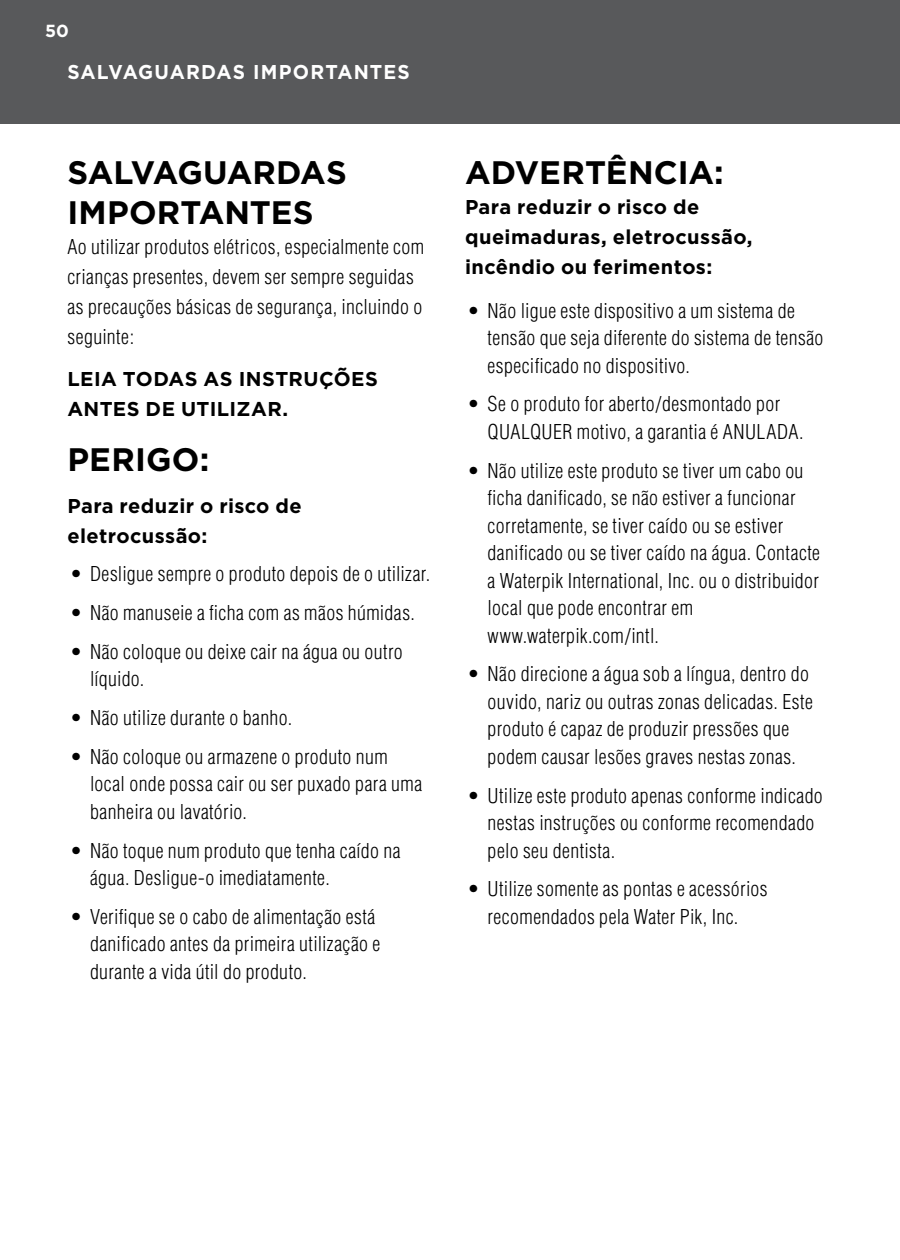
<style>
.page{position:relative;width:900px;height:1260px;background:#fff}
.page>*{position:absolute;margin:0;border:0;box-sizing:border-box;transform-origin:0 0}
.t1{font:700 32.5px/40px "Gotham";color:#000}
.t2{font:300 condensed 20px/27.5px "Helvetica";letter-spacing:.02em;color:#000}
.t3{font:700 20px/30px "Gotham";letter-spacing:.02em;color:#000}
.t4{font:700 20px "Gotham";letter-spacing:.055em;color:#fff;scale:.96 1}
.t5{font:700 17.5px "Gotham";color:#fff}
</style>
<div class="page">
<div style="left:0;top:0;width:900px;height:124px;background:#58595b"></div>
<p class="t5" style="left:45px;top:19px;width:25px">50</p>
<p class="t4" style="left:68px;top:58px;width:358px">SALVAGUARDAS IMPORTANTES</p>
<h1 class="t1" style="left:68px;top:153px;width:281px">SALVAGUARDAS<br>IMPORTANTES</h1>
<p class="t2" style="left:68px;top:232px;width:358px;line-height:30px">Ao utilizar produtos elétricos, especialmente com crianças presentes, devem ser sempre seguidas as precauções básicas de segurança, incluindo o seguinte:</p>
<p class="t3" style="left:68px;top:363px;width:312px">LEIA TODAS AS INSTRUÇÕES<br>ANTES DE UTILIZAR.</p>
<h1 class="t1" style="left:68px;top:440px;width:143px">PERIGO:</h1>
<p class="t3" style="left:68px;top:490px;width:236px">Para reduzir o risco de eletrocussão:</p>
<p class="t2" style="left:70px;top:560px;width:362px">• Desligue sempre o produto depois de o utilizar.</p>
<p class="t2" style="left:70px;top:599px;width:346px">• Não manuseie a ficha com as mãos húmidas.</p>
<p class="t2" style="left:90px;top:638px;width:314px;text-indent:-20px">• Não coloque ou deixe cair na água ou outro líquido.</p>
<p class="t2" style="left:70px;top:704px;width:224px">• Não utilize durante o banho.</p>
<p class="t2" style="left:90px;top:743px;width:334px;text-indent:-20px">• Não coloque ou armazene o produto num local onde possa cair ou ser puxado para uma banheira ou lavatório.</p>
<p class="t2" style="left:90px;top:836px;width:312px;text-indent:-20px">• Não toque num produto que tenha caído na água. Desligue-o imediatamente.</p>
<p class="t2" style="left:90px;top:903px;width:292px;text-indent:-20px">• Verifique se o cabo de alimentação está danificado antes da primeira utilização e durante a vida útil do produto.</p>
<h1 class="t1" style="left:465px;top:153px;width:260px">ADVERTÊNCIA:</h1>
<p class="t3" style="left:465px;top:192px;width:289px">Para reduzir o risco de queimaduras, eletrocussão, incêndio ou ferimentos:</p>
<p class="t2" style="left:488px;top:297px;width:337px;text-indent:-20px">• Não ligue este dispositivo a um sistema de tensão que seja diferente do sistema de tensão especificado no dispositivo.</p>
<p class="t2" style="left:488px;top:390px;width:318px;text-indent:-20px">• Se o produto for aberto/desmontado por<br>QUALQUER motivo, a garantia é ANULADA.</p>
<p class="t2" style="left:488px;top:457px;width:334px;text-indent:-20px">• Não utilize este produto se tiver um cabo ou ficha danificado, se não estiver a funcionar corretamente, se tiver caído ou se estiver danificado ou se tiver caído na água. Contacte a Waterpik International, Inc. ou o distribuidor local que pode encontrar em www.waterpik.com/intl.</p>
<p class="t2" style="left:488px;top:660px;width:327px;text-indent:-20px">• Não direcione a água sob a língua, dentro do ouvido, nariz ou outras zonas delicadas. Este produto é capaz de produzir pressões que podem causar lesões graves nestas zonas.</p>
<p class="t2" style="left:488px;top:781px;width:337px;text-indent:-20px">• Utilize este produto apenas conforme indicado nestas instruções ou conforme recomendado pelo seu dentista.</p>
<p class="t2" style="left:468px;top:875px;width:302px;text-align:center">• Utilize somente as pontas e acessórios recomendados pela Water Pik, Inc.</p>
</div>
